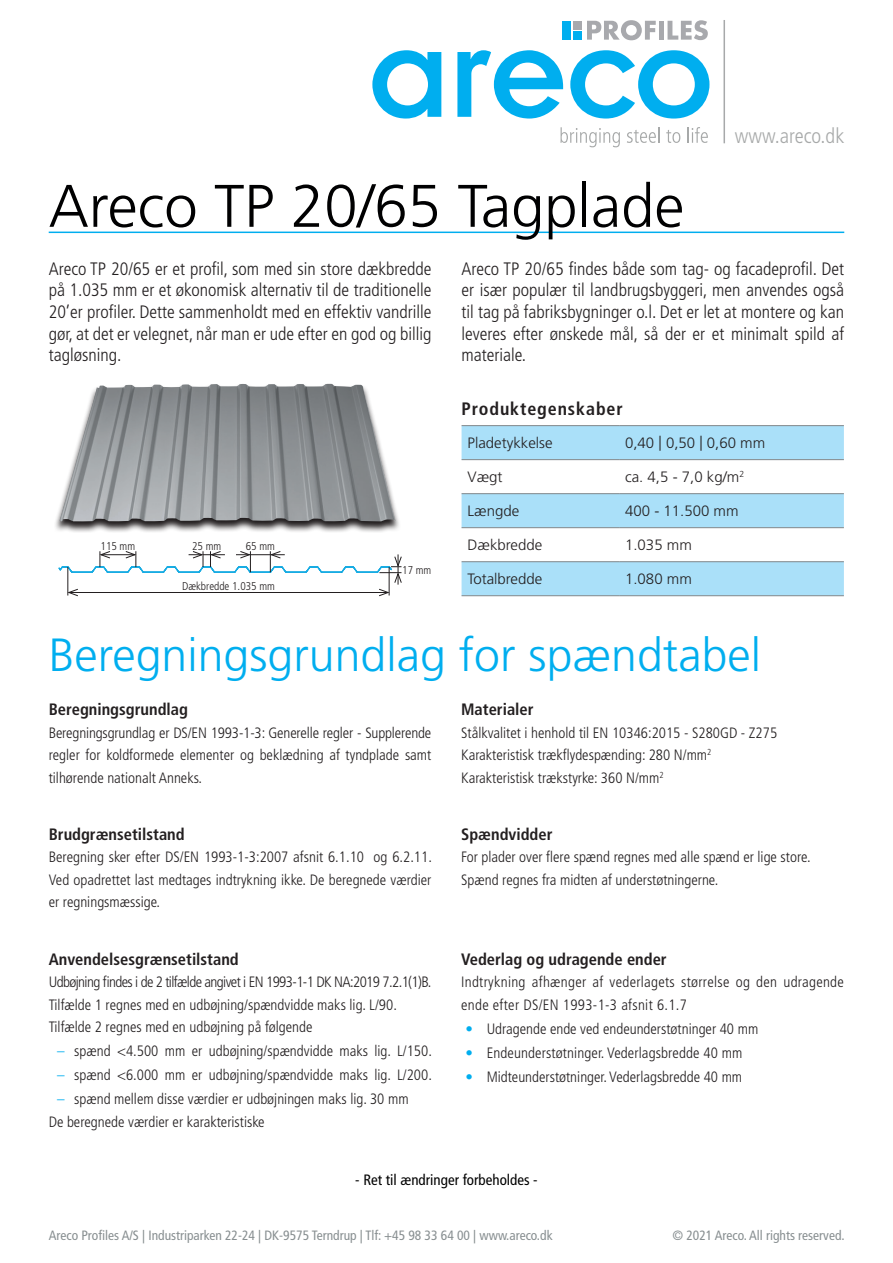
<style>
.page{position:relative;width:893px;height:1263px;background:#fff}
.page>*{position:absolute;margin:0;border:0;box-sizing:border-box;transform-origin:0 0}
.t1{font:300 60px "Frutiger";color:#000001}
.t2{font:300 46.5px "Frutiger";color:#00aeef}
.t3{font:300 condensed 21px "Frutiger";color:#a7a9a9}
.t4{font:300 condensed 18px/21.6px "Frutiger";color:#231f20;text-align:justify}
.t5{font:700 condensed 18px "Frutiger";letter-spacing:.05em;color:#231f20}
.t6{font:700 condensed 16.5px "Frutiger";color:#231f20}
.t7{font:300 condensed 15px/22.5px "Frutiger";color:#231f20}
.t8{font:300 15px "Frutiger";color:#231f20}
.t9{font:300 condensed 15px/22.5px "Frutiger";letter-spacing:.02em;color:#231f20}
.t10{font:condensed 15px "Frutiger";color:#000001}
.t11{font:condensed 13.5px "Frutiger";color:#888f91}
.t12{font:300 condensed 11.25px "Frutiger";color:#231f20}
.s1{color:#00aeef}
</style>
<div class="page">
<svg style="left:372px;top:50px;width:69px;height:69px"></svg>
<svg style="left:457px;top:50px;width:106px;height:69px"></svg>
<svg style="left:570px;top:50px;width:139px;height:69px"></svg>
<svg style="left:587px;top:20px;width:69px;height:20px"></svg>
<div style="left:659px;top:21px;width:5px;height:19px;background:#a8a9ad"></div>
<svg style="left:667px;top:20px;width:41px;height:20px"></svg>
<div style="left:573px;top:21px;width:9px;height:9px;background:#a8a9ad"></div>
<div style="left:573px;top:31px;width:9px;height:9px;background:#00aeef"></div>
<div style="left:562px;top:21px;width:9px;height:19px;background:#00aeef"></div>
<svg style="left:560px;top:127px;width:60px;height:20px"></svg>
<svg style="left:627px;top:127px;width:32px;height:16px"></svg>
<svg style="left:666px;top:130px;width:14px;height:13px"></svg>
<svg style="left:688px;top:127px;width:20px;height:16px"></svg>
<hr style="left:723px;top:20px;width:2px;height:123px;background:#a7a9aa">
<svg style="left:462px;top:426px;width:382px;height:169px;fill:#aae0f9"></svg>
<hr style="left:462px;top:425px;width:157px;height:1px;background:#81878a">
<hr style="left:619px;top:425px;width:225px;height:1px;background:#81878a">
<hr style="left:462px;top:595px;width:157px;height:1px;background:#81878a">
<hr style="left:619px;top:595px;width:225px;height:1px;background:#81878a">
<hr style="left:462px;top:459px;width:157px;height:1px;background:#81878a">
<hr style="left:619px;top:459px;width:225px;height:1px;background:#81878a">
<hr style="left:462px;top:493px;width:157px;height:1px;background:#81878a">
<hr style="left:619px;top:493px;width:225px;height:1px;background:#81878a">
<hr style="left:462px;top:527px;width:157px;height:1px;background:#81878a">
<hr style="left:619px;top:527px;width:225px;height:1px;background:#81878a">
<hr style="left:462px;top:561px;width:157px;height:1px;background:#81878a">
<hr style="left:619px;top:561px;width:225px;height:1px;background:#81878a">
<hr style="left:49px;top:232px;width:795px;height:1px;background:#00aeef">
<svg style="left:55px;top:383px;width:344px;height:149px"></svg>
<img style="left:59px;top:384px;width:337px;height:137px">
<svg style="left:58px;top:551px;width:344px;height:46px"></svg>
<h1 class="t1" style="left:49px;top:172px;width:637px">Areco TP 20/65 Tagplade</h1>
<h3 class="t3" style="left:735px;top:124px;width:111px">www.areco.dk</h3>
<p class="t4" style="left:49px;top:258px;width:384px">Areco TP 20/65 er et profil, som med sin store dækbredde på 1.035 mm er et økonomisk alternativ til de traditionelle 20’er profiler. Dette sammenholdt med en effektiv vandrille gør, at det er velegnet, når man er ude efter en god og billig tagløsning.</p>
<p class="t4" style="left:462px;top:258px;width:384px">Areco TP 20/65 findes både som tag- og facadeprofil. Det er især populær til landbrugsbyggeri, men anvendes også til tag på fabriksbygninger o.l. Det er let at montere og kan leveres efter ønskede mål, så der er et minimalt spild af materiale.</p>
<p class="t5" style="left:462px;top:398px;width:163px">Produktegenskaber</p>
<p class="t8" style="left:468px;top:435px;width:86px">Pladetykkelse</p>
<p class="t8" style="left:625px;top:435px;width:142px">0,40 | 0,50 | 0,60 mm</p>
<p class="t8" style="left:468px;top:469px;width:36px">Vægt</p>
<p class="t8" style="left:625px;top:469px;width:121px">ca. 4,5 - 7,0 kg/m<sup>2</sup></p>
<p class="t8" style="left:468px;top:503px;width:53px">Længde</p>
<p class="t8" style="left:625px;top:503px;width:115px">400 - 11.500 mm</p>
<p class="t8" style="left:468px;top:537px;width:76px">Dækbredde</p>
<p class="t8" style="left:625px;top:537px;width:68px">1.035 mm</p>
<p class="t8" style="left:468px;top:571px;width:76px">Totalbredde</p>
<p class="t8" style="left:625px;top:571px;width:68px">1.080 mm</p>
<p class="t12" style="left:101px;top:540px;width:36px">115 mm</p>
<p class="t12" style="left:246px;top:540px;width:31px">65 mm</p>
<p class="t12" style="left:192px;top:540px;width:31px">25 mm</p>
<p class="t12" style="left:402px;top:563px;width:31px">17 mm</p>
<p class="t12" style="left:182px;top:580px;width:94px">Dækbredde 1.035 mm</p>
<h2 class="t2" style="left:49px;top:628px;width:714px">Beregningsgrundlag for spændtabel</h2>
<p class="t6" style="left:49px;top:699px;width:141px">Beregningsgrundlag</p>
<p class="t7" style="left:49px;top:721px;width:384px;text-align:justify">Beregningsgrundlag er DS/EN 1993-1-3: Generelle regler - Supplerende regler for koldformede elementer og beklædning af tyndplade samt tilhørende nationalt Anneks.</p>
<p class="t6" style="left:461px;top:699px;width:74px">Materialer</p>
<p class="t7" style="left:461px;top:721px;width:318px">Stålkvalitet i henhold til EN 10346:2015 - S280GD - Z275<br>Karakteristisk trækflydespænding: 280 N/mm<sup>2<br></sup>Karakteristisk trækstyrke: 360 N/mm<sup>2</sup></p>
<p class="t6" style="left:49px;top:824px;width:137px">Brudgrænsetilstand</p>
<p class="t7" style="left:49px;top:846px;width:385px;text-align:justify">Beregning sker efter DS/EN 1993-1-3:2007 afsnit 6.1.10 og 6.2.11.<br>Ved opadrettet last medtages indtrykning ikke. De beregnede værdier er regningsmæssige.</p>
<p class="t6" style="left:49px;top:949px;width:192px">Anvendelsesgrænsetilstand</p>
<p class="t7" style="left:49px;top:971px;width:384px">Udbøjning findes i de 2 tilfælde angivet i EN 1993-1-1 DK NA:2019 7.2.1(1)B.<br>Tilfælde 1 regnes med en udbøjning/spændvidde maks lig. L/90.<br>Tilfælde 2 regnes med en udbøjning på følgende</p>
<p class="t7" style="left:57px;top:1040px;width:376px"><span class="s1">–</span> spænd &lt;4.500 mm er udbøjning/spændvidde maks lig. L/150.</p>
<p class="t7" style="left:57px;top:1064px;width:376px"><span class="s1">–</span> spænd &lt;6.000 mm er udbøjning/spændvidde maks lig. L/200.</p>
<p class="t7" style="left:49px;top:1088px;width:361px;text-indent:9px"><span class="s1">–</span> spænd mellem disse værdier er udbøjningen maks lig. 30 mm<br>De beregnede værdier er karakteristiske</p>
<p class="t6" style="left:461px;top:824px;width:93px">Spændvidder</p>
<p class="t7" style="left:461px;top:846px;width:351px">For plader over flere spænd regnes med alle spænd er lige store.<br>Spænd regnes fra midten af understøtningerne.</p>
<p class="t6" style="left:461px;top:949px;width:207px">Vederlag og udragende ender</p>
<p class="t9" style="left:461px;top:971px;width:384px">Indtrykning afhænger af vederlagets størrelse og den udragende ende efter DS/EN 1993-1-3 afsnit 6.1.7</p>
<p class="t7" style="left:465px;top:1017px;width:294px"><span class="s1">•</span> Udragende ende ved endeunderstøtninger 40 mm</p>
<p class="t7" style="left:465px;top:1041px;width:279px"><span class="s1">•</span> Endeunderstøtninger. Vederlagsbredde 40 mm</p>
<p class="t7" style="left:465px;top:1065px;width:278px"><span class="s1">•</span> Midteunderstøtninger. Vederlagsbredde 40 mm</p>
<p class="t10" style="left:355px;top:1171px;width:184px">- Ret til ændringer forbeholdes -</p>
<p class="t11" style="left:49px;top:1227px;width:505px">Areco Profiles A/S | Industriparken 22-24 | DK-9575 Terndrup | Tlf: +45 98 33 64 00 | www.areco.dk</p>
<p class="t11" style="left:672px;top:1227px;width:174px">© 2021 Areco. All rights reserved.</p>
</div>
